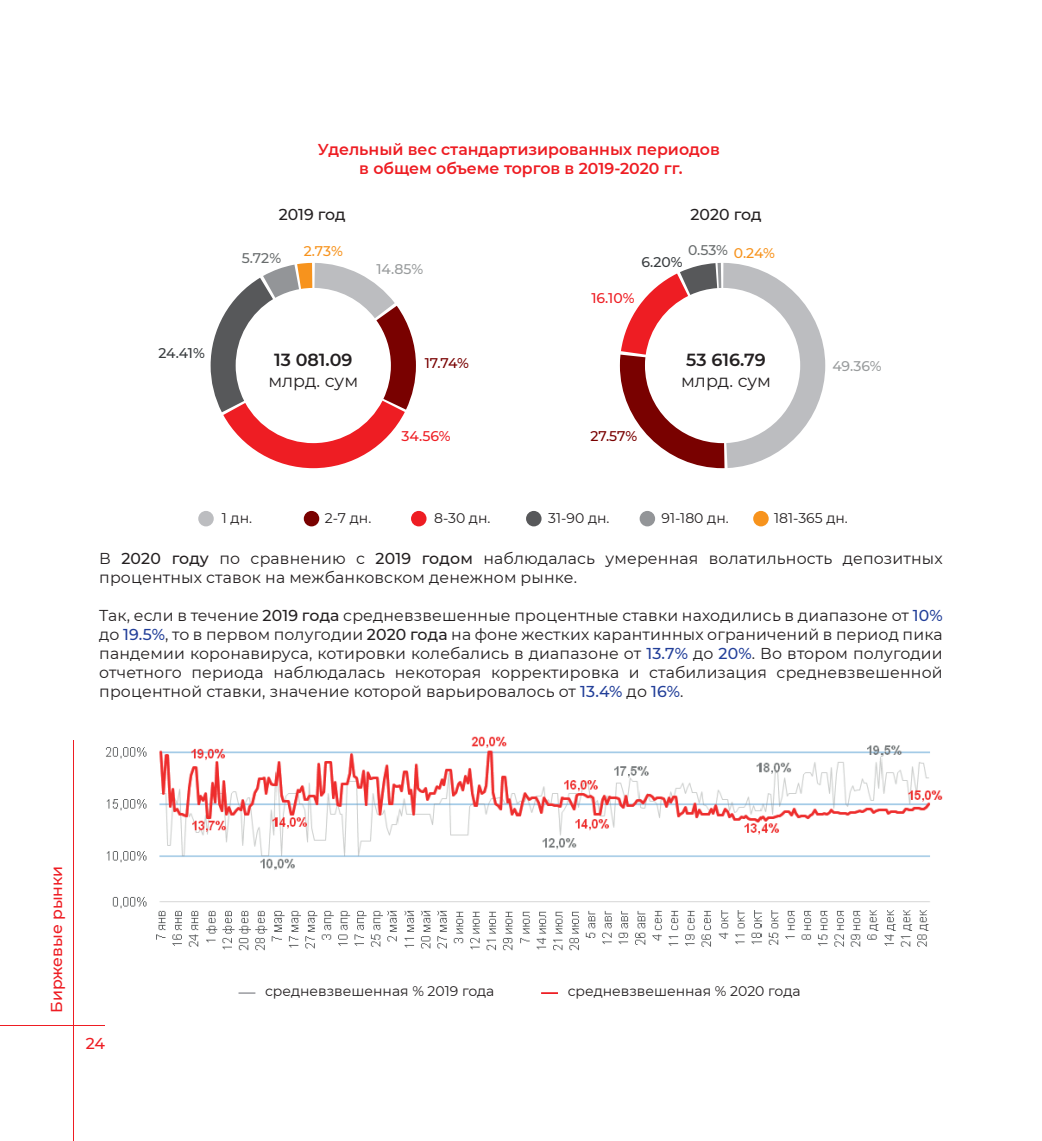
<style>
.page{position:relative;width:1042px;height:1141px;background:#fff}
.page>*{position:absolute;margin:0;border:0;box-sizing:border-box;transform-origin:0 0}
.t1{font:600 17.5px "Montserrat";color:#231f20}
.t2{font:17.5px "Montserrat";color:#231f20}
.t3{font:15.75px/18.9px "Montserrat";letter-spacing:.01em;color:#231f20}
.t4{font:600 15.75px/18.9px "Montserrat";color:#ee1d23;text-align:center}
.t5{font:500 15.75px "Montserrat";color:#ee1d23}
.t6{font:500 15.75px "Montserrat";letter-spacing:-.005em;color:#231f20}
.t7{font:14px "Montserrat";color:#231f20}
.t8{font:500 14px "Montserrat";color:#ee1d23}
.t9{font:500 14px "Montserrat";color:#999c9d}
.t10{font:500 14px "Montserrat";letter-spacing:-.01em;color:#790100}
.t11{font:500 14px "Montserrat";color:#383c3f}
.t12{font:500 14px "Montserrat";color:#686c6d}
.t13{font:500 14px "Montserrat";color:#f7931d}
.s1{font-weight:500}
.s2{font-weight:500;color:#223f99}
</style>
<div class="page">
<hr style="left:74px;top:740px;width:1px;height:401px;background:#ee1d23">
<hr style="left:0;top:1025px;width:105px;height:1px;background:#ee1d23">
<img style="left:106px;top:736px;width:837px;height:215px">
<svg style="left:238px;top:992px;width:17px;height:2px"></svg>
<svg style="left:541px;top:992px;width:17px;height:2px"></svg>
<div style="left:411px;top:511px;width:15px;height:15px;background:#ee1d23;border-radius:50%"></div>
<div style="left:639px;top:511px;width:16px;height:15px;background:#939598;border-radius:50%"></div>
<div style="left:304px;top:511px;width:15px;height:15px;background:#790100;border-radius:50%"></div>
<div style="left:526px;top:511px;width:15px;height:15px;background:#57585a;border-radius:50%"></div>
<div style="left:198px;top:511px;width:16px;height:15px;background:#bcbdc0;border-radius:50%"></div>
<div style="left:753px;top:511px;width:16px;height:15px;background:#f7931d;border-radius:50%"></div>
<svg style="left:211px;top:263px;width:205px;height:205px"></svg>
<svg style="left:620px;top:263px;width:205px;height:205px"></svg>
<p class="t4" style="left:318px;top:139px;width:403px">Удельный вес стандартизированных периодов в общем объеме торгов в 2019-2020 гг.</p>
<p class="t6" style="left:279px;top:204px;width:69px">2019 год</p>
<p class="t6" style="left:690px;top:204px;width:73px">2020 год</p>
<p class="t11" style="left:158px;top:343px;width:48px">24.41%</p>
<p class="t12" style="left:242px;top:248px;width:41px">5.72%</p>
<p class="t13" style="left:304px;top:241px;width:41px">2.73%</p>
<p class="t9" style="left:376px;top:260px;width:48px">14.85%</p>
<p class="t1" style="left:274px;top:347px;width:80px">13 081.09</p>
<p class="t2" style="left:268px;top:368px;width:91px">млрд. сум</p>
<p class="t10" style="left:425px;top:353px;width:46px">17.74%</p>
<p class="t8" style="left:402px;top:426px;width:51px">34.56%</p>
<p class="t12" style="left:688px;top:240px;width:41px">0.53%</p>
<p class="t13" style="left:734px;top:243px;width:43px">0.24%</p>
<p class="t11" style="left:641px;top:252px;width:43px">6.20%</p>
<p class="t8" style="left:591px;top:288px;width:45px">16.10%</p>
<p class="t1" style="left:686px;top:347px;width:81px">53 616.79</p>
<p class="t2" style="left:681px;top:368px;width:91px">млрд. сум</p>
<p class="t10" style="left:590px;top:426px;width:48px">27.57%</p>
<p class="t9" style="left:832px;top:356px;width:51px">49.36%</p>
<p class="t7" style="left:222px;top:508px;width:32px">1 дн.</p>
<p class="t7" style="left:325px;top:508px;width:48px">2-7 дн.</p>
<p class="t7" style="left:434px;top:508px;width:58px">8-30 дн.</p>
<p class="t7" style="left:548px;top:508px;width:63px">31-90 дн.</p>
<p class="t7" style="left:661px;top:508px;width:69px">91-180 дн.</p>
<p class="t7" style="left:774px;top:508px;width:75px">181-365 дн.</p>
<p class="t3" style="left:99px;top:549px;width:845px">В <span class="s1">2020 году</span> по сравнению с <span class="s1">2019 годом</span> наблюдалась умеренная волатильность депозитных процентных ставок на межбанковском денежном рынке.</p>
<p class="t3" style="left:99px;top:605px;width:845px;text-align:justify">Так, если в течение <span class="s1">2019 года</span> средневзвешенные процентные ставки находились в диапазоне от <span class="s2">10% </span>до <span class="s2">19.5%</span>, то в первом полугодии <span class="s1">2020 года</span> на фоне жестких карантинных ограничений в период пика пандемии коронавируса, котировки колебались в диапазоне от <span class="s2">13.7%</span> до <span class="s2">20%</span>. Во втором полугодии отчетного периода наблюдалась некоторая корректировка и стабилизация средневзвешенной процентной ставки, значение которой варьировалось от <span class="s2">13.4%</span> до <span class="s2">16%</span>.</p>
<p class="t5" style="left:46px;top:1013px;width:149px;rotate:-90deg">Биржевые рынки</p>
<p class="t5" style="left:86px;top:1032px;width:21px">24</p>
<p class="t7" style="left:265px;top:982px;width:231px">средневзвешенная % 2019 года</p>
<p class="t7" style="left:568px;top:982px;width:234px">средневзвешенная % 2020 года</p>
</div>
